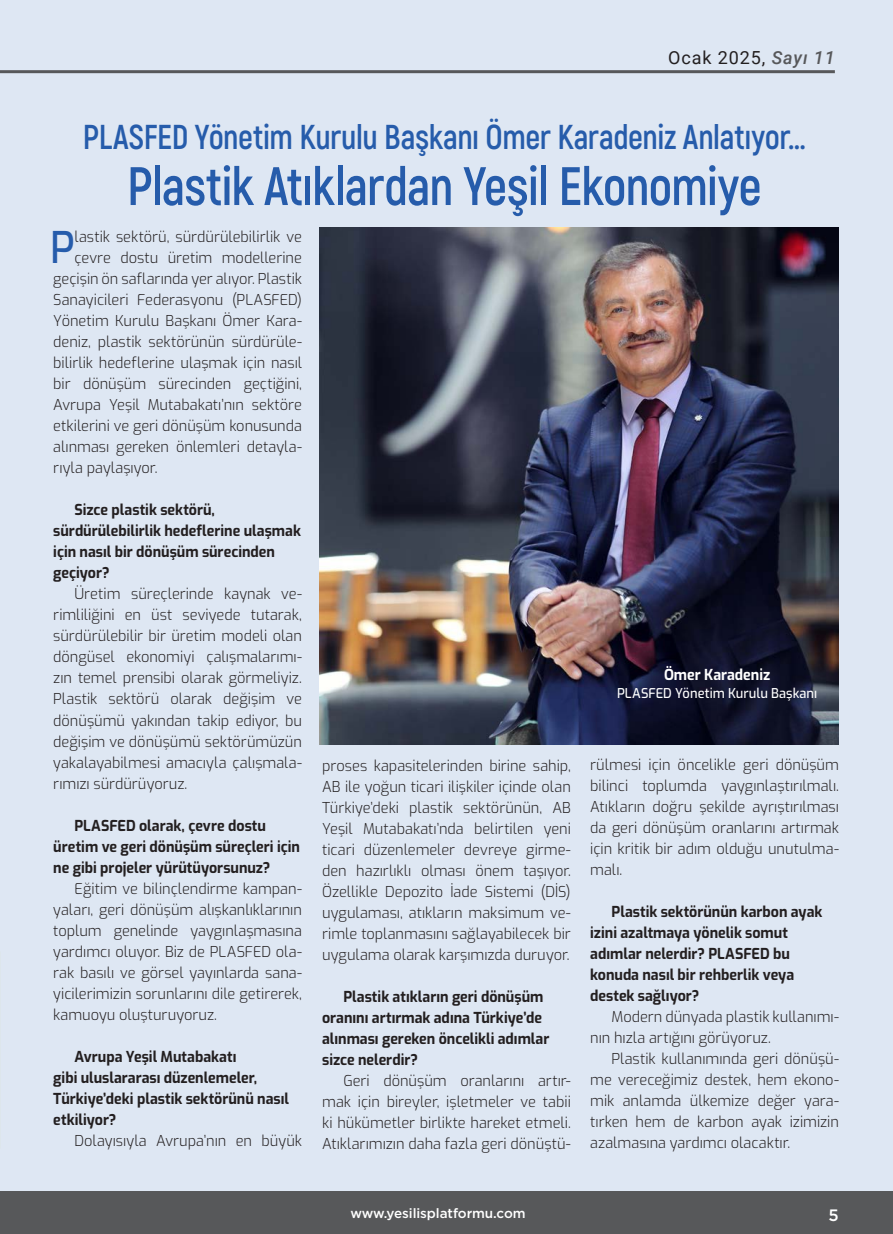
<style>
.page{position:relative;width:893px;height:1234px;background:#fff}
.page>*{position:absolute;margin:0;border:0;box-sizing:border-box;transform-origin:0 0}
.t1{font:700 54px "Akrobat";letter-spacing:-.015em;color:#265cab;scale:.95 1}
.t2{font:500 43.5px "Exo";color:#265cab;scale:.93 1}
.t3{font:700 34.5px "Akrobat";letter-spacing:-.015em;color:#265cab;scale:.95 1}
.Nesletter_Title{font:18px "Roboto";letter-spacing:.05em;color:#231f20}
.t4{font:500 16.5px "Gotham";color:#fff}
.t5{font:300 15px/21px "Exo";color:#231f20;text-align:justify}
.t6{font:700 15px/21px "Exo";color:#231f20;scale:.95 1}
.t7{font:700 15px "Exo";color:#fff;scale:.95 1}
.t8{font:500 13.5px "Exo";letter-spacing:.005em;color:#fff;scale:.95 1}
.t9{font:500 13.5px "Gotham";letter-spacing:-.005em;color:#fff}
.s1{font-weight:500;font-style:italic;color:#57585a}
</style>
<div class="page">
<div style="left:0;top:0;width:893px;height:1233px;background:#dee7f3"></div>
<hr style="left:0;top:70px;width:835px;height:3px;background:#57585a">
<div style="left:0;top:1191px;width:893px;height:42px;background:#57585a"></div>
<img style="left:320px;top:227px;width:519px;height:517px">
<p class="Nesletter_Title" style="left:668px;top:45px;width:168px">Ocak 2025, <span class="s1">Sayı 11</span></p>
<p class="t3" style="left:83px;top:115px;width:762px">PLASFED Yönetim Kurulu Başkanı Ömer Karadeniz Anlatıyor…</p>
<p class="t1" style="left:127px;top:152px;width:670px">Plastik Atıklardan Yeşil Ekonomiye</p>
<p class="t2" style="left:50px;top:216px;width:28px">P</p>
<p class="t5" style="left:75px;top:225px;width:229px">lastik sektörü, sürdürülebilirlik ve</p>
<p class="t5" style="left:75px;top:246px;width:229px">çevre dostu üretim modellerine</p>
<p class="t5" style="left:53px;top:267px;width:250px">geçişin ön saflarında yer alıyor. Plastik</p>
<p class="t5" style="left:53px;top:288px;width:250px">Sanayicileri Federasyonu (PLASFED)</p>
<p class="t5" style="left:53px;top:309px;width:250px">Yönetim Kurulu Başkanı Ömer Kara-</p>
<p class="t5" style="left:53px;top:330px;width:250px">deniz, plastik sektörünün sürdürüle-</p>
<p class="t5" style="left:53px;top:351px;width:250px">bilirlik hedeflerine ulaşmak için nasıl</p>
<p class="t5" style="left:53px;top:372px;width:250px">bir dönüşüm sürecinden geçtiğini,</p>
<p class="t5" style="left:53px;top:393px;width:250px">Avrupa Yeşil Mutabakatı’nın sektöre</p>
<p class="t5" style="left:53px;top:414px;width:250px">etkilerini ve geri dönüşüm konusunda</p>
<p class="t5" style="left:53px;top:435px;width:250px">alınması gereken önlemleri detayla-</p>
<p class="t5" style="left:53px;top:456px;width:106px">rıyla paylaşıyor.</p>
<p class="t6" style="left:53px;top:498px;width:262px;text-indent:21px">Sizce plastik sektörü, sürdürülebilirlik hedeflerine ulaşmak için nasıl bir dönüşüm sürecinden geçiyor?</p>
<p class="t5" style="left:53px;top:582px;width:250px;text-indent:21px">Üretim süreçlerinde kaynak ve&shy;rimliliğini en üst seviyede tutarak, sürdürülebilir bir üretim modeli olan döngüsel ekonomiyi çalışmalarımı&shy;zın temel prensibi olarak görmeliyiz.<br>Plastik sektörü olarak değişim ve dönüşümü yakından takip ediyor, bu değişim ve dönüşümü sektörümüzün yakalayabilmesi amacıyla çalışmala&shy;rımızı sürdürüyoruz.</p>
<p class="t6" style="left:53px;top:813px;width:261px;text-indent:21px">PLASFED olarak, çevre dostu üretim ve geri dönüşüm süreçleri için ne gibi projeler yürütüyorsunuz?</p>
<p class="t5" style="left:53px;top:876px;width:250px;text-indent:21px">Eğitim ve bilinçlendirme kampan&shy;yaları, geri dönüşüm alışkanlıklarının toplum genelinde yaygınlaşmasına yardımcı oluyor. Biz de PLASFED ola&shy;rak basılı ve görsel yayınlarda sana&shy;yicilerimizin sorunlarını dile getirerek, kamuoyu oluşturuyoruz.</p>
<p class="t6" style="left:53px;top:1044px;width:250px;text-indent:21px">Avrupa Yeşil Mutabakatı<br>gibi uluslararası düzenlemeler,<br>Türkiye’deki plastik sektörünü nasıl etkiliyor?</p>
<p class="t5" style="left:75px;top:1128px;width:229px">Dolayısıyla Avrupa’nın en büyük</p>
<p class="t7" style="left:664px;top:663px;width:113px">Ömer Karadeniz</p>
<p class="t8" style="left:617px;top:683px;width:212px">PLASFED Yönetim Kurulu Başkanı</p>
<p class="t5" style="left:322px;top:754px;width:250px">proses kapasitelerinden birine sahip, AB ile yoğun ticari ilişkiler içinde olan Türkiye’deki plastik sektörünün, AB Yeşil Mutabakatı’nda belirtilen yeni ticari düzenlemeler devreye girme&shy;den hazırlıklı olması önem taşıyor.<br>Özellikle Depozito İade Sistemi (DİS) uygulaması, atıkların maksimum ve&shy;rimle toplanmasını sağlayabilecek bir uygulama olarak karşımızda duruyor.</p>
<p class="t6" style="left:322px;top:985px;width:241px;text-indent:21px">Plastik atıkların geri dönüşüm oranını artırmak adına Türkiye’de alınması gereken öncelikli adımlar sizce nelerdir?</p>
<p class="t5" style="left:322px;top:1069px;width:250px;text-indent:21px">Geri dönüşüm oranlarını artır&shy;mak için bireyler, işletmeler ve tabii ki hükümetler birlikte hareket etmeli.<br>Atıklarımızın daha fazla geri dönüştü-</p>
<p class="t5" style="left:590px;top:753px;width:250px">rülmesi için öncelikle geri dönüşüm bilinci toplumda yaygınlaştırılmalı.<br>Atıkların doğru şekilde ayrıştırılması da geri dönüşüm oranlarını artırmak için kritik bir adım olduğu unutulma&shy;malı.</p>
<p class="t6" style="left:590px;top:900px;width:246px;text-indent:21px">Plastik sektörünün karbon ayak izini azaltmaya yönelik somut adımlar nelerdir? PLASFED bu konuda nasıl bir rehberlik veya destek sağlıyor?</p>
<p class="t5" style="left:590px;top:1005px;width:250px;text-indent:21px">Modern dünyada plastik kullanımı&shy;nın hızla artığını görüyoruz.</p>
<p class="t5" style="left:590px;top:1047px;width:250px;text-indent:21px">Plastik kullanımında geri dönüşü&shy;me vereceğimiz destek, hem ekono&shy;mik anlamda ülkemize değer yara&shy;tırken hem de karbon ayak izimizin azalmasına yardımcı olacaktır.</p>
<p class="t9" style="left:350px;top:1204px;width:177px">www.yesilisplatformu.com</p>
<p class="t4" style="left:828px;top:1203px;width:12px">5</p>
</div>
